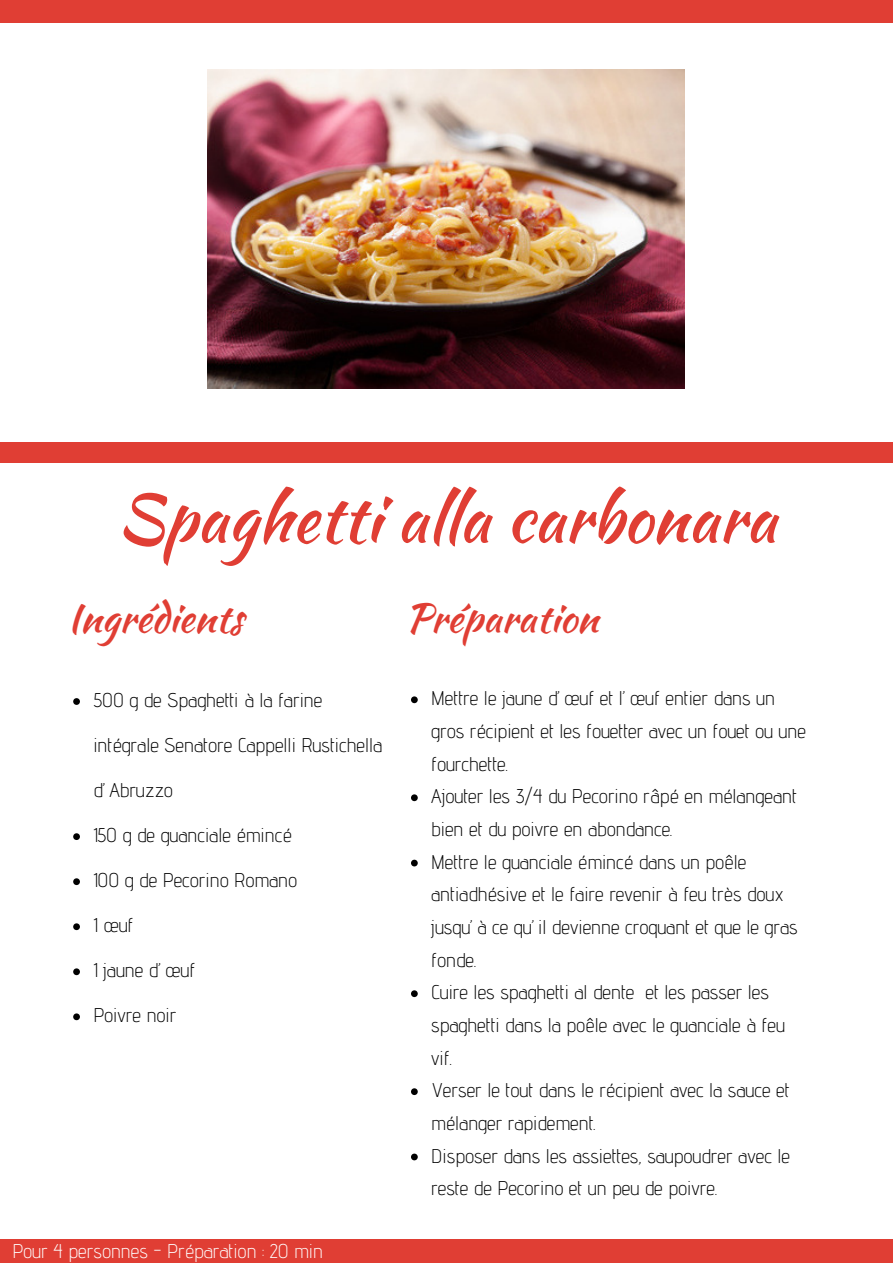
<style>
.page{position:relative;width:893px;height:1263px;background:#fff}
.page>*{position:absolute;margin:0;border:0;box-sizing:border-box;transform-origin:0 0}
.t1{font:66.3px "Kaushan Script";color:#e03e34}
.t2{font:39.75px "Kaushan Script";color:#e03e34}
.t3{font:300 19.8px/32.7px "Advent Pro";color:#000}
.t4{font:300 19.8px "Advent Pro";color:#fff}
</style>
<div class="page">
<div style="left:0;top:442px;width:893px;height:21px;background:#e03e34"></div>
<div style="left:0;top:0;width:893px;height:23px;background:#e03e34"></div>
<svg style="left:73px;top:698px;width:7px;height:7px"></svg>
<svg style="left:73px;top:833px;width:7px;height:7px"></svg>
<svg style="left:73px;top:878px;width:7px;height:7px"></svg>
<svg style="left:73px;top:923px;width:7px;height:7px"></svg>
<svg style="left:73px;top:968px;width:7px;height:7px"></svg>
<svg style="left:73px;top:1013px;width:7px;height:7px"></svg>
<svg style="left:411px;top:696px;width:7px;height:7px"></svg>
<svg style="left:411px;top:794px;width:7px;height:7px"></svg>
<svg style="left:411px;top:860px;width:7px;height:6px"></svg>
<svg style="left:411px;top:990px;width:7px;height:7px"></svg>
<svg style="left:411px;top:1088px;width:7px;height:7px"></svg>
<svg style="left:411px;top:1153px;width:7px;height:7px"></svg>
<div style="left:0;top:1240px;width:893px;height:23px;background:#e03e34"></div>
<img style="left:207px;top:70px;width:478px;height:318px">
<h1 class="t1" style="left:117px;top:470px;width:661px">Spaghetti alla carbonara</h1>
<h2 class="t2" style="left:68px;top:589px;width:177px">Ingrédients</h2>
<h2 class="t2" style="left:405px;top:589px;width:195px">Préparation</h2>
<p class="t3" style="left:93px;top:683px;width:231px">500 g de Spaghetti à la farine</p>
<p class="t3" style="left:93px;top:729px;width:290px">intégrale Senatore Cappelli Rustichella</p>
<p class="t3" style="left:93px;top:774px;width:81px">d’Abruzzo</p>
<p class="t3" style="left:93px;top:819px;width:200px">150 g de guanciale émincé</p>
<p class="t3" style="left:93px;top:864px;width:205px">100 g de Pecorino Romano</p>
<p class="t3" style="left:93px;top:909px;width:42px">1 œuf</p>
<p class="t3" style="left:93px;top:954px;width:103px">1 jaune d’œuf</p>
<p class="t3" style="left:93px;top:999px;width:85px">Poivre noir</p>
<p class="t4" style="left:12px;top:1239px;width:312px">Pour 4 personnes - Préparation : 20 min</p>
<p class="t3" style="left:431px;top:682px;width:376px">Mettre le jaune d’œuf et l’œuf entier dans un gros récipient et les fouetter avec un fouet ou une fourchette.<br>Ajouter les 3/4 du Pecorino râpé en mélangeant bien et du poivre en abondance.<br>Mettre le guanciale émincé dans un poêle antiadhésive et le faire revenir à feu très doux jusqu’à ce qu’il devienne croquant et que le gras fonde.<br>Cuire les spaghetti al dente et les passer les spaghetti dans la poêle avec le guanciale à feu vif.<br>Verser le tout dans le récipient avec la sauce et mélanger rapidement.<br>Disposer dans les assiettes, saupoudrer avec le reste de Pecorino et un peu de poivre.</p>
</div>
